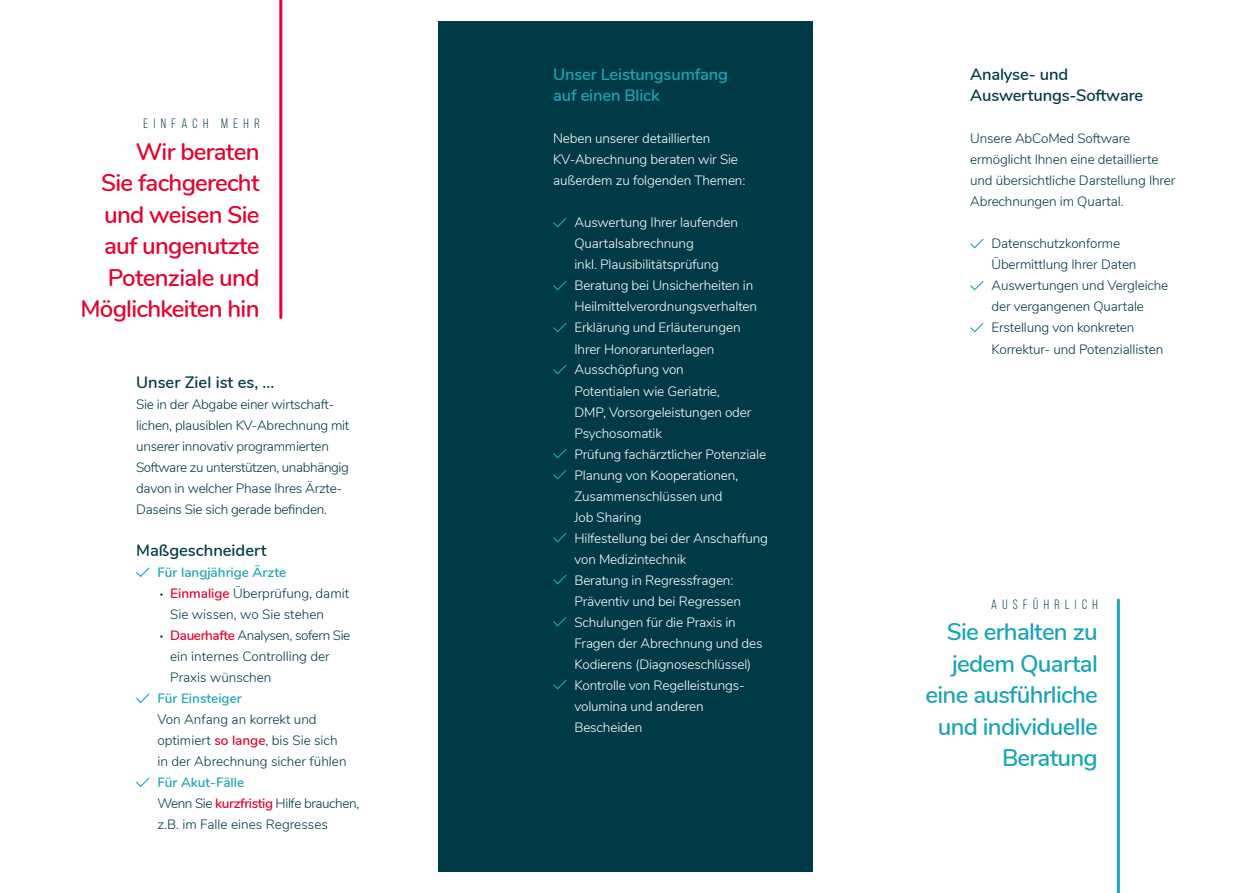
<style>
.page{position:relative;width:1251px;height:893px;background:#fff}
.page>*{position:absolute;margin:0;border:0;box-sizing:border-box;transform-origin:0 0}
.t1{font:600 24px/31.5px "Nunito";letter-spacing:-.03em;color:#e4032e;text-align:right}
.t2{font:600 24px/31.5px "Nunito";letter-spacing:-.03em;color:#1ca5b7;text-align:right}
.t3{font:600 16.5px/21px "Nunito";letter-spacing:-.005em;color:#013a47}
.t4{font:600 16.5px/21px "Nunito";letter-spacing:-.01em;color:#1ca5b7}
.t5{font:300 13.5px/21px "Nunito";letter-spacing:-.01em;color:#013a47}
.t6{font:300 13.5px/21px "Nunito";letter-spacing:-.01em;color:#fff}
.t7{font:600 13.5px "Nunito";color:#1ca5b7}
.t8{font:300 13.5px "Nunito";letter-spacing:-.03em;color:#013a47}
.t9{font:13.5px "Bebas Neue";letter-spacing:.4em;color:#013a47}
.s1{font-weight:600;color:#e4032e}
.s2{font-weight:600;color:#1ca5b7}
</style>
<div class="page">
<div style="left:438px;top:21px;width:374px;height:851px;background:#013a47"></div>
<svg style="left:553px;top:218px;width:14px;height:10px"></svg>
<svg style="left:553px;top:281px;width:14px;height:10px"></svg>
<svg style="left:553px;top:323px;width:14px;height:10px"></svg>
<svg style="left:553px;top:365px;width:14px;height:10px"></svg>
<svg style="left:553px;top:449px;width:14px;height:10px"></svg>
<svg style="left:553px;top:470px;width:14px;height:10px"></svg>
<svg style="left:553px;top:533px;width:14px;height:10px"></svg>
<svg style="left:553px;top:575px;width:14px;height:10px"></svg>
<svg style="left:553px;top:617px;width:14px;height:10px"></svg>
<svg style="left:553px;top:680px;width:14px;height:10px"></svg>
<svg style="left:136px;top:567px;width:14px;height:10px"></svg>
<svg style="left:136px;top:693px;width:14px;height:10px"></svg>
<svg style="left:136px;top:777px;width:14px;height:10px"></svg>
<hr style="left:279px;top:0;width:3px;height:317px;background:#e4032e">
<svg style="left:970px;top:238px;width:14px;height:11px"></svg>
<svg style="left:970px;top:280px;width:14px;height:11px"></svg>
<svg style="left:970px;top:322px;width:14px;height:11px"></svg>
<hr style="left:1116px;top:600px;width:3px;height:293px;background:#1ca5b7">
<p class="t9" style="left:144px;top:116px;width:117px">EINFACH MEHR</p>
<h1 class="t1" style="left:80px;top:134px;width:181px">Wir beraten<br>Sie fachgerecht und weisen Sie auf ungenutzte<br>Potenziale und<br>Möglichkeiten hin</h1>
<p class="t3" style="left:136px;top:371px;width:140px">Unser Ziel ist es, ...</p>
<p class="t5" style="left:136px;top:393px;width:214px">Sie in der Abgabe einer wirtschaft&shy;lichen, plausiblen KV-Abrechnung mit unserer innovativ programmierten Software zu unterstützen, unabhängig davon in welcher Phase Ihres Ärzte-Daseins Sie sich gerade befinden.</p>
<p class="t3" style="left:136px;top:539px;width:132px">Maßgeschneidert</p>
<p class="t7" style="left:157px;top:563px;width:130px">Für langjährige Ärzte</p>
<p class="t5" style="left:157px;top:582px;width:193px">∙ <span class="s1">Einmalige</span> Überprüfung, damit</p>
<p class="t5" style="left:170px;top:603px;width:155px">Sie wissen, wo Sie stehen</p>
<p class="t8" style="left:157px;top:626px;width:194px">∙ <span class="s1">Dauerhafte</span> Analysen, sofern Sie</p>
<p class="t5" style="left:170px;top:645px;width:161px">ein internes Controlling der</p>
<p class="t5" style="left:170px;top:666px;width:103px">Praxis wünschen</p>
<p class="t7" style="left:157px;top:689px;width:86px">Für Einsteiger</p>
<p class="t5" style="left:157px;top:708px;width:191px">Von Anfang an korrekt und optimiert <span class="s1">so lange</span>, bis Sie sich in der Abrechnung sicher fühlen</p>
<p class="t5" style="left:157px;top:771px;width:203px"><span class="s2">Für Akut-Fälle<br></span>Wenn Sie <span class="s1">kurzfristig</span> Hilfe brauchen, z.B. im Falle eines Regresses</p>
<p class="t4" style="left:553px;top:63px;width:176px">Unser Leistungsumfang auf einen Blick</p>
<p class="t6" style="left:553px;top:128px;width:194px">Neben unserer detaillierten<br>KV-Abrechnung beraten wir Sie außerdem zu folgenden Themen:</p>
<p class="t6" style="left:574px;top:212px;width:195px">Auswertung Ihrer laufenden<br>Quartalsabrechnung<br>inkl. Plausibilitätsprüfung<br>Beratung bei Unsicherheiten in<br>Heilmittelverordnungsverhalten<br>Erklärung und Erläuterungen<br>Ihrer Honorarunterlagen<br>Ausschöpfung von<br>Potentialen wie Geriatrie,<br>DMP, Vorsorgeleistungen oder<br>Psychosomatik<br>Prüfung fachärztlicher Potenziale<br>Planung von Kooperationen,<br>Zusammenschlüssen und<br>Job Sharing<br>Hilfestellung bei der Anschaffung von Medizintechnik<br>Beratung in Regressfragen:<br>Präventiv und bei Regressen<br>Schulungen für die Praxis in<br>Fragen der Abrechnung und des<br>Kodierens (Diagnoseschlüssel)<br>Kontrolle von Regelleistungs&shy;volumina und anderen<br>Bescheiden</p>
<p class="t3" style="left:969px;top:63px;width:174px">Analyse- und<br>Auswertungs-Software</p>
<p class="t5" style="left:969px;top:128px;width:207px">Unsere AbCoMed Software ermöglicht Ihnen eine detaillierte und übersichtliche Darstellung Ihrer<br>Abrechnungen im Quartal.</p>
<p class="t5" style="left:991px;top:233px;width:178px">Datenschutzkonforme<br>Übermittlung Ihrer Daten<br>Auswertungen und Vergleiche der vergangenen Quartale<br>Erstellung von konkreten<br>Korrektur- und Potenziallisten</p>
<p class="t9" style="left:990px;top:597px;width:108px">AUSFÜHRLICH</p>
<h1 class="t2" style="left:925px;top:615px;width:174px">Sie erhalten zu jedem Quartal eine ausführliche und individuelle<br>Beratung</h1>
</div>
